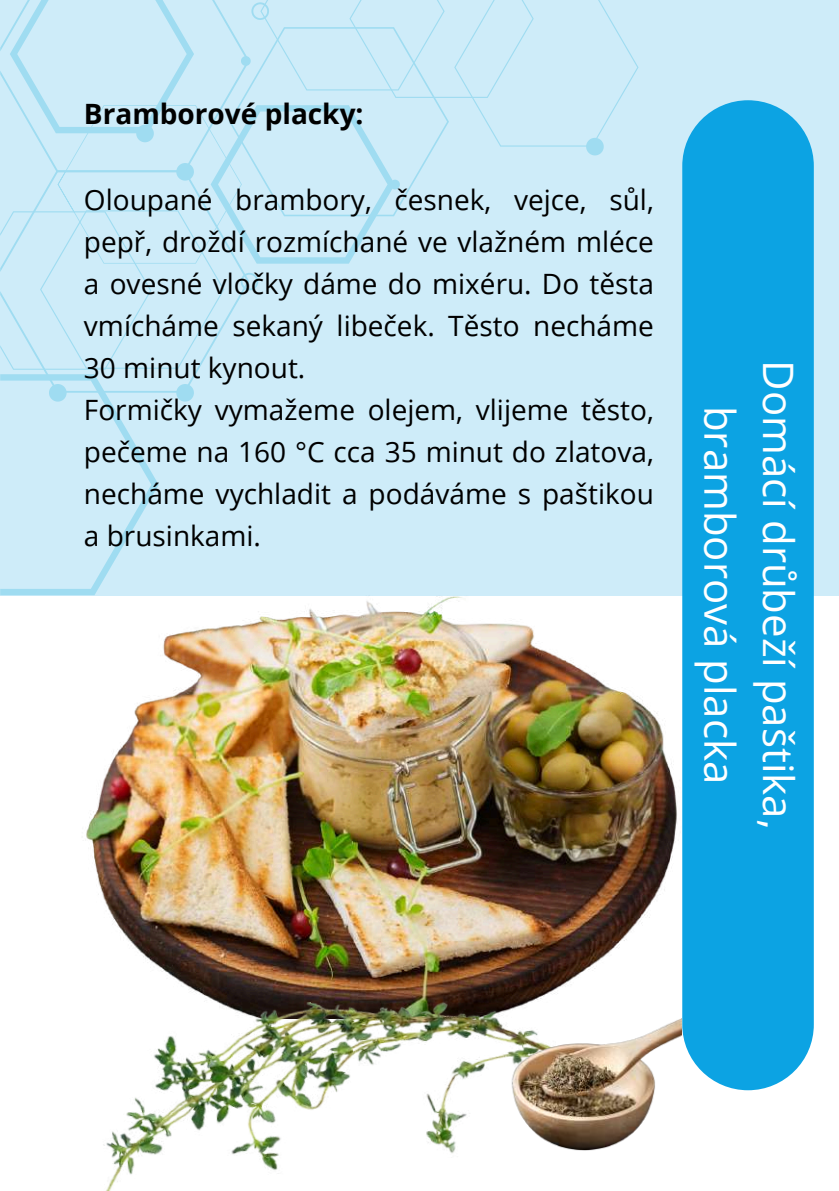
<style>
.page{position:relative;width:839px;height:1191px;background:#fff}
.page>*{position:absolute;margin:0;border:0;box-sizing:border-box;transform-origin:0 0}
.t1{font:42px/58.4px "Open Sans";color:#fff;text-align:center}
.t2{font:28px/42px "Open Sans";color:#000}
.t3{font:700 28px "Open Sans";color:#000}
</style>
<div class="page">
<div style="left:0;top:0;width:838px;height:595px;background:#ceecf9"></div>
<svg style="left:0;top:0;width:638px;height:595px"></svg>
<div style="left:682px;top:100px;width:131px;height:990px;background:#0ca3e3;border-radius:66px"></div>
<img style="left:43px;top:542px;width:640px;height:477px">
<img style="left:84px;top:974px;width:528px;height:217px">
<img style="left:482px;top:1019px;width:199px;height:133px">
<p class="t3" style="left:84px;top:94px;width:281px">Bramborové placky:</p>
<p class="t2" style="left:84px;top:178px;width:571px">Oloupané brambory, česnek, vejce, sůl, pepř, droždí rozmíchané ve vlažném mléce a ovesné vločky dáme do mixéru. Do těsta vmícháme sekaný libeček. Těsto necháme 30 minut kynout.<br>Formičky vymažeme olejem, vlijeme těsto, pečeme na 160 °C cca 35 minut do zlatova, necháme vychladit a podáváme s paštikou a brusinkami.</p>
<h1 class="t1" style="left:808px;top:360px;width:471px;rotate:90deg">Domácí drůbeží paštika, bramborová placka</h1>
</div>
